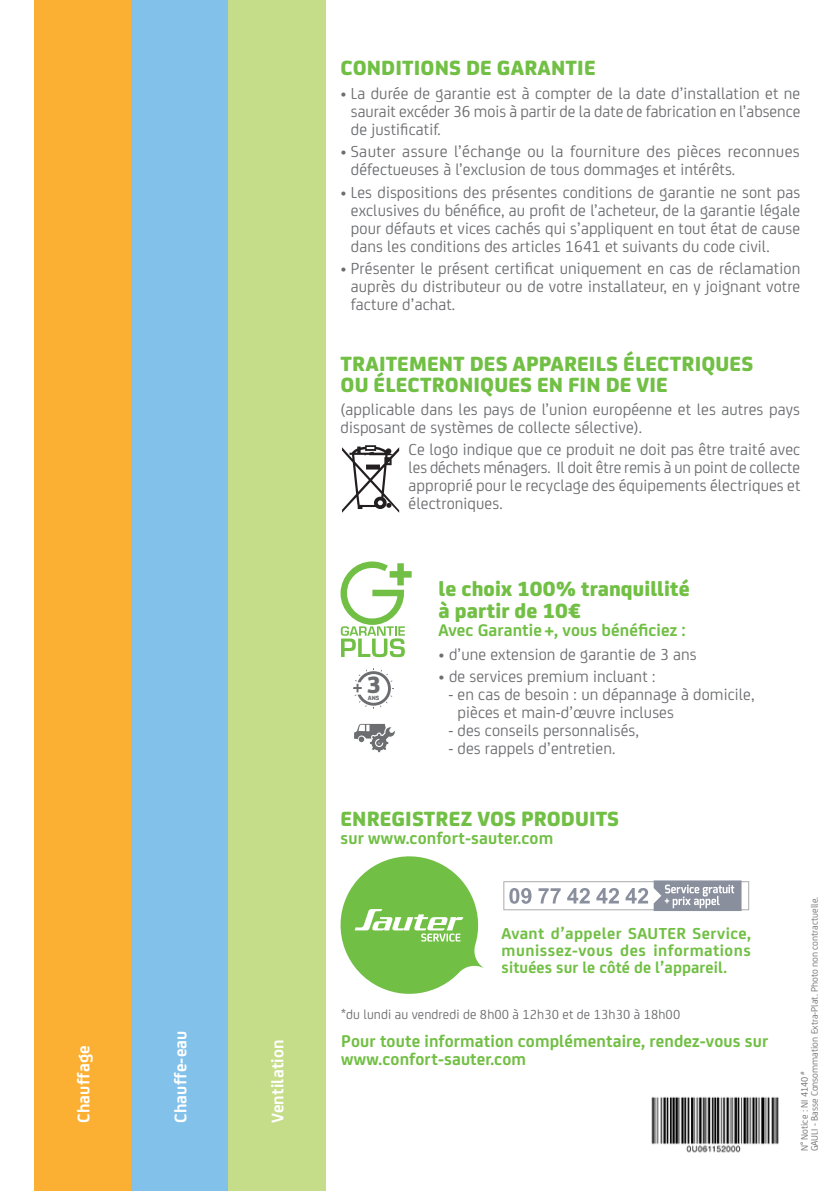
<style>
.page{position:relative;width:840px;height:1191px;background:#fff}
.page>*{position:absolute;margin:0;border:0;box-sizing:border-box;transform-origin:0 0}
.t1{font:800 25.2px "FS Joey";color:#6c6d70}
.t2{font:800 22px/21.2px "FS Joey";letter-spacing:.005em;color:#71bf44}
.t3{font:700 18px/18px "FS Joey";letter-spacing:.005em;color:#71bf44}
.t4{font:700 18px "FS Joey";letter-spacing:.01em;color:#fff}
.t5{font:17px/18px "FS Joey";letter-spacing:.005em;color:#6c6d70;text-align:justify}
.t6{font:700 17px/17px "FS Joey";letter-spacing:.015em;color:#71bf44;text-align:justify}
.t7{font:14px "FS Joey";letter-spacing:.005em;color:#6c6d70}
.t8{font:10px/10px "FS Joey";color:#6c6d70}
.t9{font:800 6.4px "FS Joey";color:#6c6d70}
</style>
<div class="page">
<div style="left:34px;top:0;width:97px;height:1191px;background:#fbb033"></div>
<div style="left:131px;top:0;width:97px;height:1191px;background:#82c1ea"></div>
<div style="left:228px;top:0;width:97px;height:1191px;background:#c5dd88"></div>
<svg style="left:340px;top:856px;width:143px;height:137px"></svg>
<svg style="left:503px;top:880px;width:245px;height:31px"></svg>
<svg style="left:342px;top:445px;width:57px;height:68px"></svg>
<svg style="left:340px;top:561px;width:71px;height:96px"></svg>
<svg style="left:353px;top:668px;width:40px;height:40px"></svg>
<svg style="left:354px;top:724px;width:41px;height:29px"></svg>
<img style="left:651px;top:1096px;width:128px;height:57px">
<p class="t4" style="left:70px;top:1123px;width:79px;rotate:-90deg">Chauffage</p>
<p class="t4" style="left:167px;top:1123px;width:94px;rotate:-90deg">Chauffe-eau</p>
<p class="t4" style="left:264px;top:1123px;width:85px;rotate:-90deg">Ventilation</p>
<p class="t2" style="left:340px;top:56px;width:256px">CONDITIONS DE GARANTIE</p>
<p class="t5" style="left:350px;top:83px;width:450px;text-indent:-10px">• La durée de garantie est à compter de la date d’installation et ne saurait excéder 36 mois à partir de la date de fabrication en l’absence de justificatif.</p>
<p class="t5" style="left:350px;top:142px;width:450px;text-indent:-10px">• Sauter assure l’échange ou la fourniture des pièces reconnues défectueuses à l’exclusion de tous dommages et intérêts.</p>
<p class="t5" style="left:350px;top:182px;width:450px;text-indent:-10px">• Les dispositions des présentes conditions de garantie ne sont pas exclusives du bénéfice, au profit de l’acheteur, de la garantie légale pour défauts et vices cachés qui s’appliquent en tout état de cause dans les conditions des articles 1641 et suivants du code civil.</p>
<p class="t5" style="left:350px;top:258px;width:450px;text-indent:-10px">• Présenter le présent certificat uniquement en cas de réclamation auprès du distributeur ou de votre installateur, en y joignant votre facture d’achat.</p>
<p class="t2" style="left:340px;top:351px;width:414px">TRAITEMENT DES APPAREILS ÉLECTRIQUES<br>OU ÉLECTRONIQUES EN FIN DE VIE</p>
<p class="t5" style="left:340px;top:399px;width:460px">(applicable dans les pays de l’union européenne et les autres pays disposant de systèmes de collecte sélective).</p>
<p class="t5" style="left:408px;top:439px;width:393px">Ce logo indique que ce produit ne doit pas être traité avec les déchets ménagers. Il doit être remis à un point de collecte approprié pour le recyclage des équipements électriques et électroniques.</p>
<p class="t9" style="left:367px;top:673px;width:13px">ANS</p>
<h1 class="t1" style="left:366px;top:665px;width:16px">3</h1>
<p class="t9" style="left:367px;top:692px;width:13px">ANS</p>
<p class="t2" style="left:438px;top:576px;width:252px;line-height:22px">le choix 100% tranquillité à partir de 10€</p>
<p class="t3" style="left:438px;top:620px;width:248px">Avec Garantie +, vous bénéficiez :</p>
<p class="t5" style="left:438px;top:644px;width:259px">• d’une extension de garantie de 3 ans</p>
<p class="t5" style="left:438px;top:666px;width:219px">• de services premium incluant :</p>
<p class="t5" style="left:457px;top:684px;width:298px;text-indent:-9px">- en cas de besoin : un dépannage à domicile, pièces et main-d’œuvre incluses</p>
<p class="t5" style="left:448px;top:720px;width:192px">- des conseils personnalisés,</p>
<p class="t5" style="left:448px;top:738px;width:168px">- des rappels d’entretien.</p>
<p class="t2" style="left:340px;top:806px;width:280px">ENREGISTREZ VOS PRODUITS</p>
<p class="t3" style="left:340px;top:828px;width:214px">sur www.confort-sauter.com</p>
<p class="t6" style="left:501px;top:923px;width:251px">Avant d’appeler SAUTER Service, munissez-vous des informations situées sur le côté de l’appareil.</p>
<p class="t7" style="left:341px;top:1004px;width:340px">*du lundi au vendredi de 8h00 à 12h30 et de 13h30 à 18h00</p>
<p class="t3" style="left:341px;top:1030px;width:428px">Pour toute information complémentaire, rendez-vous sur www.confort-sauter.com</p>
<p class="t8" style="left:798px;top:1151px;width:256px;rotate:-90deg">N° Notice : NI 4140 <sup>#<br></sup>GAULI - Basse Consommation Extra-Plat. Photo non contractuelle.</p>
</div>
